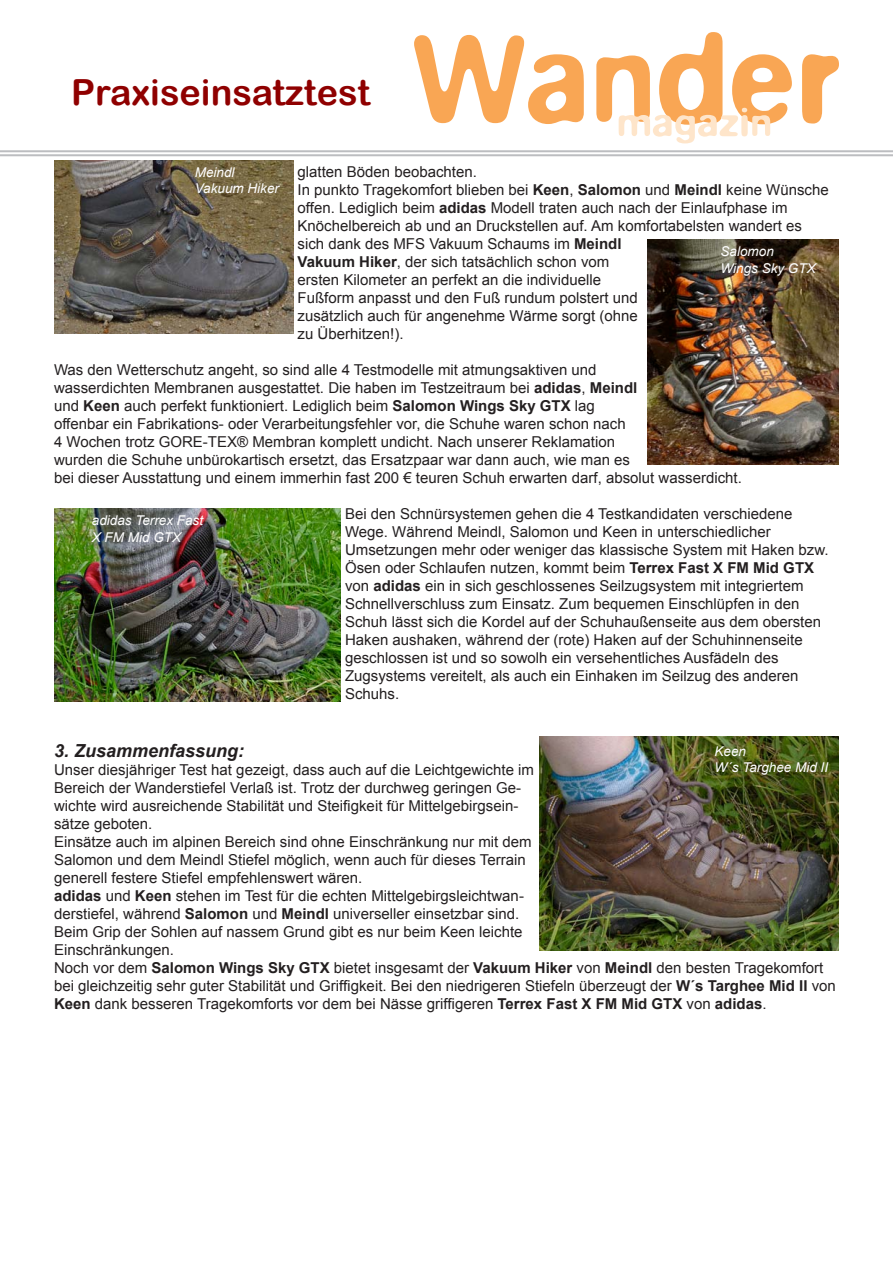
<style>
.page{position:relative;width:893px;height:1263px;background:#fff}
.page>*{position:absolute;margin:0;border:0;box-sizing:border-box;transform-origin:0 0}
.t1{font:36px "Arial Rounded MT Bold";color:#8f0000}
.t2{font:italic 700 18px "Arial";color:#231f20}
.t3{font:15px/18px "Arial";color:#231f20}
.t4{font:italic 13.5px/16.2px "Arial";color:#fff}
.s1{font-weight:700}
</style>
<div class="page">
<hr style="left:0;top:150px;width:893px;height:2px;background:#bcbdc0">
<hr style="left:0;top:154px;width:893px;height:2px;background:#bcbdc0">
<svg style="left:414px;top:35px;width:170px;height:89px"></svg>
<svg style="left:802px;top:54px;width:37px;height:70px"></svg>
<svg style="left:596px;top:32px;width:196px;height:111px"></svg>
<img style="left:54px;top:161px;width:239px;height:173px">
<img style="left:648px;top:239px;width:191px;height:225px">
<img style="left:539px;top:737px;width:300px;height:213px">
<img style="left:54px;top:508px;width:287px;height:194px">
<h1 class="t1" style="left:71px;top:71px;width:301px">Praxiseinsatztest</h1>
<p class="t3" style="left:298px;top:163px;width:181px">glatten Böden beobachten.</p>
<p class="t3" style="left:298px;top:181px;width:533px">In punkto Tragekomfort blieben bei <span class="s1">Keen</span>, <span class="s1">Salomon</span> und <span class="s1">Meindl</span> keine Wünsche offen. Lediglich beim <span class="s1">adidas</span> Modell traten auch nach der Einlaufphase im Knöchelbereich ab und an Druckstellen auf. Am komfortabelsten wandert es sich dank des MFS Vakuum Schaums im <span class="s1">Meindl<br>Vakuum Hiker</span>, der sich tatsächlich schon vom<br>ersten Kilometer an perfekt an die individuelle<br>Fußform anpasst und den Fuß rundum polstert und<br>zusätzlich auch für angenehme Wärme sorgt (ohne<br>zu Überhitzen!).</p>
<p class="t3" style="left:54px;top:361px;width:689px">Was den Wetterschutz angeht, so sind alle 4 Testmodelle mit atmungsaktiven und<br>wasserdichten Membranen ausgestattet. Die haben im Testzeitraum bei <span class="s1">adidas</span>, <span class="s1">Meindl<br></span>und <span class="s1">Keen</span> auch perfekt funktioniert. Lediglich beim <span class="s1">Salomon Wings Sky GTX</span> lag<br>offenbar ein Fabrikations- oder Verarbeitungsfehler vor, die Schuhe waren schon nach<br>4 Wochen trotz GORE-TEX® Membran komplett undicht. Nach unserer Reklamation<br>wurden die Schuhe unbürokartisch ersetzt, das Ersatzpaar war dann auch, wie man es<br>bei dieser Ausstattung und einem immerhin fast 200 € teuren Schuh erwarten darf, absolut wasserdicht.</p>
<p class="t3" style="left:345px;top:505px;width:485px">Bei den Schnürsystemen gehen die 4 Testkandidaten verschiedene Wege. Während Meindl, Salomon und Keen in unterschiedlicher Umsetzungen mehr oder weniger das klassische System mit Haken bzw.<br>Ösen oder Schlaufen nutzen, kommt beim <span class="s1">Terrex Fast X FM Mid GTX </span>von <span class="s1">adidas</span> ein in sich geschlossenes Seilzugsystem mit integriertem Schnellverschluss zum Einsatz. Zum bequemen Einschlüpfen in den Schuh lässt sich die Kordel auf der Schuhaußenseite aus dem obersten Haken aushaken, während der (rote) Haken auf der Schuhinnenseite geschlossen ist und so sowolh ein versehentliches Ausfädeln des Zugsystems vereitelt, als auch ein Einhaken im Seilzug des anderen Schuhs.</p>
<p class="t4" style="left:195px;top:164px;width:86px">Meindl<br>Vakuum Hiker</p>
<p class="t4" style="left:720px;top:244px;width:55px">Salomon</p>
<p class="t4" style="left:720px;top:260px;width:97px">Wings Sky GTX</p>
<p class="t4" style="left:92px;top:513px;width:113px">adidas Terrex Fast<br>X FM Mid GTX</p>
<p class="t2" style="left:54px;top:739px;width:192px">3. Zusammenfassung:</p>
<p class="t3" style="left:54px;top:761px;width:481px">Unser diesjähriger Test hat gezeigt, dass auch auf die Leichtgewichte im Bereich der Wanderstiefel Verlaß ist. Trotz der durchweg geringen Ge&shy;wichte wird ausreichende Stabilität und Steifigkeit für Mittelgebirgsein&shy;sätze geboten.</p>
<p class="t3" style="left:54px;top:833px;width:479px">Einsätze auch im alpinen Bereich sind ohne Einschränkung nur mit dem<br>Salomon und dem Meindl Stiefel möglich, wenn auch für dieses Terrain generell festere Stiefel empfehlenswert wären.</p>
<p class="t3" style="left:54px;top:887px;width:471px"><span class="s1">adidas</span> und <span class="s1">Keen</span> stehen im Test für die echten Mittelgebirgsleichtwan&shy;derstiefel, während <span class="s1">Salomon</span> und <span class="s1">Meindl</span> universeller einsetzbar sind.</p>
<p class="t3" style="left:54px;top:923px;width:470px">Beim Grip der Sohlen auf nassem Grund gibt es nur beim Keen leichte<br>Einschränkungen.</p>
<p class="t3" style="left:54px;top:959px;width:783px">Noch vor dem <span class="s1">Salomon Wings Sky GTX</span> bietet insgesamt der <span class="s1">Vakuum Hiker</span> von <span class="s1">Meindl</span> den besten Tragekomfort bei gleichzeitig sehr guter Stabilität und Griffigkeit. Bei den niedrigeren Stiefeln überzeugt der <span class="s1">W´s Targhee Mid II</span> von<br><span class="s1">Keen</span> dank besseren Tragekomforts vor dem bei Nässe griffigeren <span class="s1">Terrex Fast X FM Mid GTX</span> von <span class="s1">adidas</span>.</p>
<p class="t4" style="left:715px;top:743px;width:33px">Keen</p>
<p class="t4" style="left:715px;top:760px;width:115px">W´s Targhee Mid II</p>
</div>
